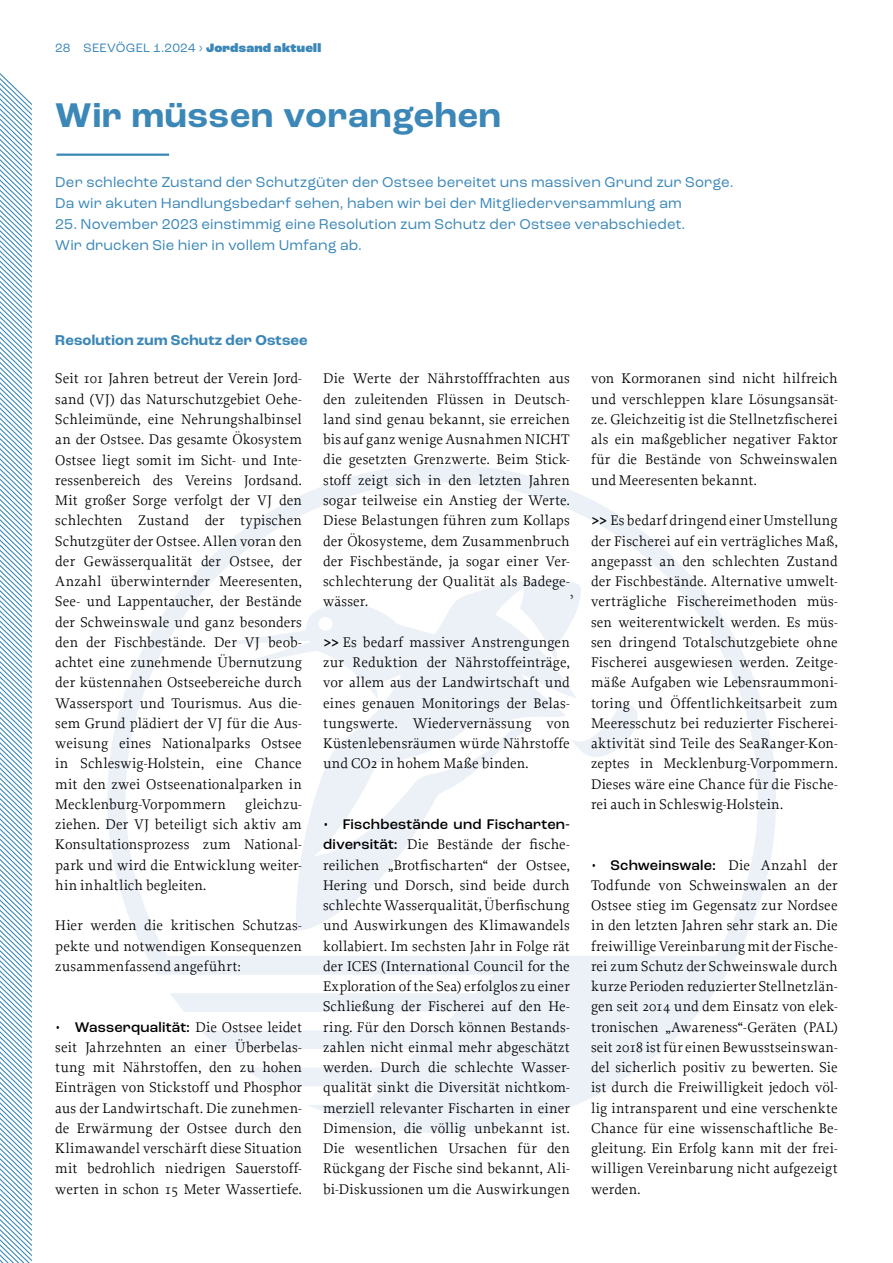
<style>
.page{position:relative;width:893px;height:1263px;background:#fff}
.page>*{position:absolute;margin:0;border:0;box-sizing:border-box;transform-origin:0 0}
.t1{font:700 36px "Roc Grotesk";letter-spacing:.025em;color:#3b87b8}
.t2{font:18px "Minion Pro";color:#000}
.t3{font:15px/21px "Roc Grotesk";letter-spacing:.01em;color:#3b87b8}
.t4{font:700 15px "Roc Grotesk";letter-spacing:.015em;color:#3b87b8}
.t5{font:14.7px/20.2px "Proforma";letter-spacing:.01em;color:#000;text-align:justify}
.t6{font:500 14.7px "Roc Grotesk";letter-spacing:.01em;color:#000}
.t7{font:12.75px "Roc Grotesk";letter-spacing:.02em;color:#3b87b8}
.s1{font-weight:900}
.s2{font-family:"Proforma";font-weight:400}
.s3{font-family:"Roc Grotesk";font-weight:500}
</style>
<div class="page">
<svg style="left:107px;top:466px;width:669px;height:667px"></svg>
<svg style="left:582px;top:703px;width:58px;height:54px"></svg>
<svg style="left:233px;top:580px;width:349px;height:350px"></svg>
<hr style="left:56px;top:154px;width:113px;height:2px;background:#3b87b8">
<svg style="left:0;top:73px;width:32px;height:1190px"></svg>
<p class="t7" style="left:55px;top:40px;width:17px">28</p>
<p class="t7" style="left:84px;top:40px;width:239px">SEEVÖGEL 1.2024 › <span class="s1">Jordsand aktuell</span></p>
<h1 class="t1" style="left:55px;top:93px;width:447px">Wir müssen vorangehen</h1>
<p class="t3" style="left:55px;top:172px;width:680px">Der schlechte Zustand der Schutzgüter der Ostsee bereitet uns massiven Grund zur Sorge.<br>Da wir akuten Handlungsbedarf sehen, haben wir bei der Mitgliederversammlung am</p>
<p class="t3" style="left:55px;top:214px;width:632px">25. November 2023 einstimmig eine Resolution zum Schutz der Ostsee verabschiedet.<br>Wir drucken Sie hier in vollem Umfang ab.</p>
<p class="t4" style="left:55px;top:331px;width:254px">Resolution zum Schutz der Ostsee</p>
<p class="t5" style="left:55px;top:368px;width:248px">Seit 101 Jahren betreut der Verein Jord&shy;sand (VJ) das Naturschutzgebiet Oehe-Schleimünde, eine Nehrungshalbinsel an der Ostsee. Das gesamte Ökosystem Ostsee liegt somit im Sicht- und Inte&shy;ressenbereich des Vereins Jordsand.<br>Mit großer Sorge verfolgt der VJ den schlechten Zustand der typischen Schutzgüter der Ostsee. Allen voran den der Gewässerqualität der Ostsee, der Anzahl überwinternder Meeresenten, See- und Lappentaucher, der Bestände der Schweinswale und ganz besonders den der Fischbestände. Der VJ beob&shy;achtet eine zunehmende Übernutzung der küstennahen Ostseebereiche durch Wassersport und Tourismus. Aus die&shy;sem Grund plädiert der VJ für die Aus&shy;weisung eines Nationalparks Ostsee in Schleswig-Holstein, eine Chance mit den zwei Ostseenationalparken in Mecklenburg-Vorpommern</p>
<p class="t5" style="left:55px;top:794px;width:248px;text-indent:190px">gleichzu&shy;ziehen. Der VJ beteiligt sich aktiv am Konsultationsprozess zum National&shy;park und wird die Entwicklung weiter&shy;hin inhaltlich begleiten.</p>
<p class="t5" style="left:55px;top:915px;width:248px">Hier werden die kritischen Schutzas&shy;pekte und notwendigen Konsequenzen zusammenfassend angeführt:</p>
<p class="t6" style="left:55px;top:1018px;width:248px">• Wasserqualität: <span class="s2">Die Ostsee leidet</span></p>
<p class="t5" style="left:55px;top:1037px;width:248px">seit Jahrzehnten an einer Überbelas&shy;tung mit Nährstoffen, den zu hohen Einträgen von Stickstoff und Phosphor aus der Landwirtschaft. Die zunehmen&shy;de Erwärmung der Ostsee durch den Klimawandel verschärft diese Situation mit bedrohlich niedrigen Sauerstoff&shy;werten in schon 15 Meter Wassertiefe.</p>
<p class="t5" style="left:323px;top:368px;width:248px">Die Werte der Nährstofffrachten aus den zuleitenden Flüssen in Deutsch&shy;land sind genau bekannt, sie erreichen bis auf ganz wenige Ausnahmen NICHT die gesetzten Grenzwerte. Beim Stick&shy;stoff zeigt sich in den letzten Jahren sogar teilweise ein Anstieg der Werte.<br>Diese Belastungen führen zum Kollaps der Ökosysteme, dem Zusammenbruch der Fischbestände, ja sogar einer Ver&shy;schlechterung der Qualität als Badege&shy;wässer.</p>
<p class="t5" style="left:323px;top:632px;width:248px"><span class="s3">&gt;&gt;</span> Es bedarf massiver Anstrengungen zur Reduktion der Nährstoffeinträge, vor allem aus der Landwirtschaft und eines genauen Monitorings der Belas&shy;tungswerte. Wiedervernässung von Küstenlebensräumen würde Nährstoffe und CO2 in hohem Maße binden.</p>
<p class="t2" style="left:570px;top:579px;width:6px">,</p>
<p class="t6" style="left:323px;top:815px;width:248px">• Fischbestände und Fischarten-</p>
<p class="t5" style="left:323px;top:834px;width:248px"><span class="s3">diversität:</span> Die Bestände der fische&shy;reilichen „Brotfischarten“ der Ostsee, Hering und Dorsch, sind beide durch schlechte Wasserqualität, Überfischung und Auswirkungen des Klimawandels kollabiert. Im sechsten Jahr in Folge rät der ICES (International Council for the Exploration of the Sea) erfolglos zu einer Schließung der Fischerei auf den He&shy;ring. Für den Dorsch können Bestands&shy;zahlen nicht einmal mehr abgeschätzt werden. Durch die schlechte Wasser&shy;qualität sinkt die Diversität nichtkom&shy;merziell relevanter Fischarten in einer Dimension, die völlig unbekannt ist.<br>Die wesentlichen Ursachen für den Rückgang der Fische sind bekannt, Ali&shy;bi-Diskussionen um die Auswirkungen</p>
<p class="t5" style="left:591px;top:368px;width:248px">von Kormoranen sind nicht hilfreich und verschleppen klare Lösungsansät&shy;ze. Gleichzeitig ist die Stellnetzfischerei als ein maßgeblicher negativer Faktor für die Bestände von Schweinswalen und Meeresenten bekannt.</p>
<p class="t5" style="left:591px;top:510px;width:248px"><span class="s3">&gt;&gt;</span> Es bedarf dringend einer Umstellung der Fischerei auf ein verträgliches Maß, angepasst an den schlechten Zustand der Fischbestände. Alternative umwelt&shy;verträgliche Fischereimethoden müs&shy;sen weiterentwickelt werden. Es müs&shy;sen dringend Totalschutzgebiete ohne Fischerei ausgewiesen werden. Zeitge&shy;mäße Aufgaben wie Lebensraummoni&shy;toring und Öffentlichkeitsarbeit zum Meeresschutz bei reduzierter Fischerei&shy;aktivität sind Teile des SeaRanger-Kon&shy;zeptes in Mecklenburg-Vorpommern.<br>Dieses wäre eine Chance für die Fische&shy;rei auch in Schleswig-Holstein.</p>
<p class="t6" style="left:591px;top:856px;width:248px">• Schweinswale: <span class="s2">Die Anzahl der</span></p>
<p class="t5" style="left:591px;top:875px;width:248px">Todfunde von Schweinswalen an der Ostsee stieg im Gegensatz zur Nordsee in den letzten Jahren sehr stark an. Die freiwillige Vereinbarung mit der Fische&shy;rei zum Schutz der Schweinswale durch kurze Perioden reduzierter Stellnetzlän&shy;gen seit 2014 und dem Einsatz von elek&shy;tronischen „Awareness“-Geräten (PAL) seit 2018 ist für einen Bewusstseinswan&shy;del sicherlich positiv zu bewerten. Sie ist durch die Freiwilligkeit jedoch völ&shy;lig intransparent und eine verschenkte Chance für eine wissenschaftliche Be&shy;gleitung. Ein Erfolg kann mit der frei&shy;willigen Vereinbarung nicht aufgezeigt werden.</p>
</div>
